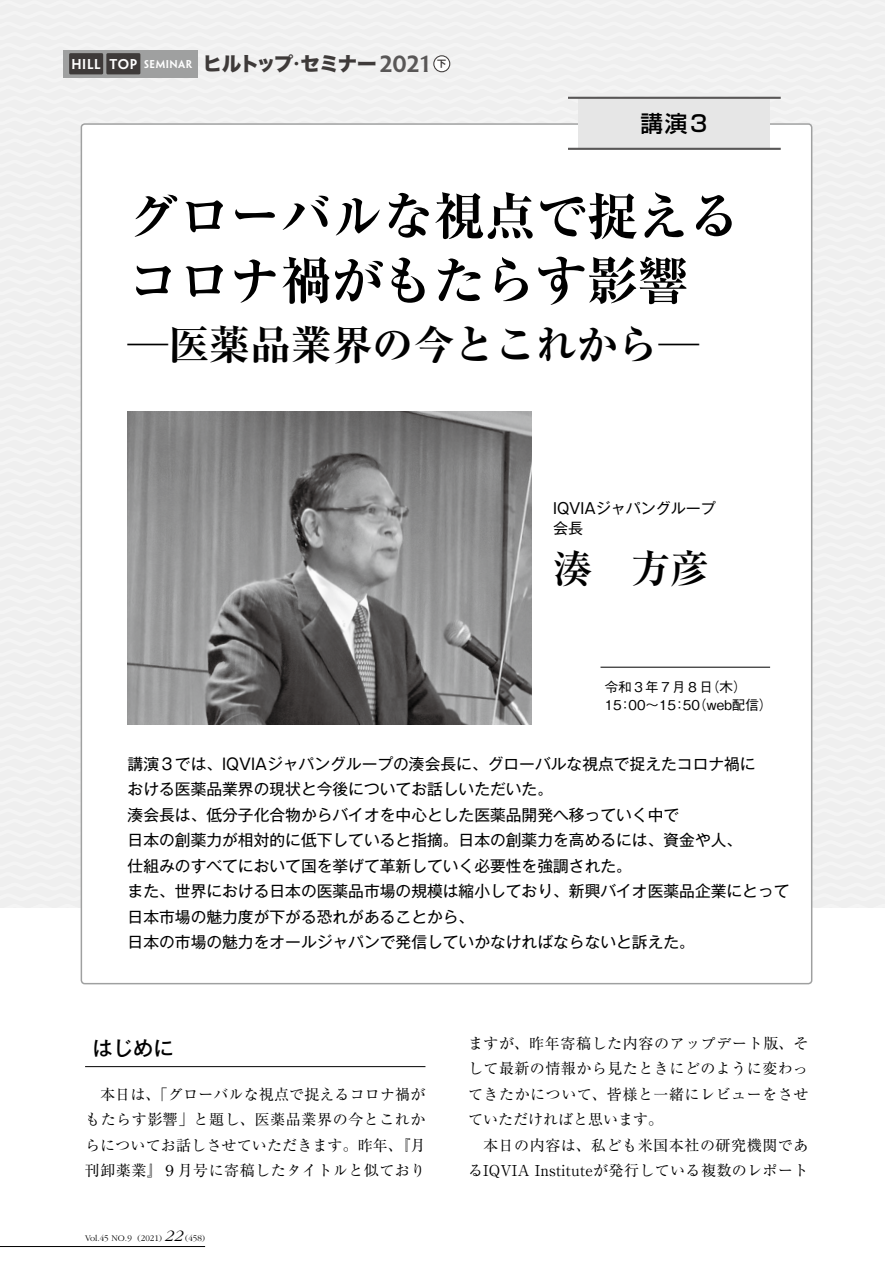
<style>
.page{position:relative;width:885px;height:1263px;background:#fff}
.page>*{position:absolute;margin:0;border:0;box-sizing:border-box;transform-origin:0 0}
.t1{font:700 expanded 51px/64.5px "Ryumin Pr 6 N";color:#000}
.t2{font:700 expanded 40.8px "Ryumin Pr 6 N";color:#000}
.t3{font:700 39px "Ryumin Pro";color:#000}
.t4{font:500 22.5px "Shin Go Pro";color:#000}
.t5{font:500 20.25px "Gothic MB101 Pr 6 N";color:#000}
.t6{font:19.5px "Hira Kaku Std N W8";letter-spacing:-.06em;color:#3e3a39}
.t7{font:15.75px/25.5px "Gothic MB101 Pr 6 N";color:#000}
.t8{font:15px/25.5px "Ryumin Pr 6 N";letter-spacing:.03em;color:#000;text-align:justify}
.t9{font:15px/19.5px "Gothic MB101 Pro";color:#000}
.t10{font:500 13.5px/18px "Gothic BBB Pro";color:#000}
.t11{font:12.75px "Penumbra Semibold Flare";letter-spacing:.05em;color:#fff}
.t12{font:300 9px "Garamond";color:#000}
.t13{font:700 9px "Shin Go Pro De";color:#3e3a39}
.s1{font-size:10.2px}
.s2{font-family:"Hira Kaku Std N W4"}
.s3{font-family:"Penumbra Semibold Flare";font-size:21px;color:#595757}
.s4{font-style:italic;font-size:16.5px}
</style>
<div class="page">
<div style="left:0;top:0;width:884px;height:908px;background:#efefef"></div>
<div style="left:81px;top:124px;width:730px;height:860px;background:#fff;border-radius:4px"></div>
<hr style="left:0;top:1246px;width:205px;height:1px;background:#000">
<div style="left:64px;top:50px;width:134px;height:28px;background:#9fa0a0"></div>
<div style="left:69px;top:53px;width:34px;height:21px;background:#3e3a39"></div>
<div style="left:106px;top:53px;width:34px;height:21px;background:#3e3a39"></div>
<div style="left:434px;top:56px;width:15px;height:16px;background:#fff;border-radius:50%"></div>
<div style="left:433px;top:55px;width:17px;height:17px;border:1px solid #3e3a39;border-radius:50%"></div>
<img style="left:128px;top:412px;width:403px;height:312px">
<hr style="left:85px;top:1066px;width:340px;height:1px;background:#000">
<div style="left:578px;top:98px;width:192px;height:51px;background:#e6e6e6"></div>
<hr style="left:568px;top:148px;width:212px;height:2px;background:#595757">
<hr style="left:568px;top:97px;width:212px;height:2px;background:#595757">
<hr style="left:600px;top:667px;width:170px;height:1px;background:#000">
<p class="t11" style="left:71px;top:56px;width:122px">HILL TOP <span class="s1">SEMINAR</span></p>
<p class="t6" style="left:202px;top:53px;width:229px">ヒルトップ<span class="s2">・</span>セミナー <span class="s3">2021</span></p>
<p class="t13" style="left:437px;top:56px;width:10px">下</p>
<h3 class="t4" style="left:640px;top:105px;width:71px">講演３</h3>
<h1 class="t1" style="left:128px;top:182px;width:613px">グローバルな視点で捉えるコロナ禍がもたらす影響</h1>
<h2 class="t2" style="left:128px;top:313px;width:573px">─医薬品業界の今とこれから─</h2>
<p class="t9" style="left:553px;top:497px;width:164px">IQVIAジャパングループ会長</p>
<h3 class="t3" style="left:553px;top:537px;width:157px">湊　方彦</h3>
<p class="t10" style="left:604px;top:676px;width:169px">令和３年７月８日（木）<br>15：00～15：50（web配信）</p>
<p class="t7" style="left:128px;top:750px;width:663px">講演３では、IQVIAジャパングループの湊会長に、グローバルな視点で捉えたコロナ禍に<br>おける医薬品業界の現状と今後についてお話しいただいた。<br>湊会長は、低分子化合物からバイオを中心とした医薬品開発へ移っていく中で<br>日本の創薬力が相対的に低下していると指摘。日本の創薬力を高めるには、資金や人、<br>仕組みのすべてにおいて国を挙げて革新していく必要性を強調された。<br>また、世界における日本の医薬品市場の規模は縮小しており、新興バイオ医薬品企業にとって日本市場の魅力度が下がる恐れがあることから、<br>日本の市場の魅力をオールジャパンで発信していかなければならないと訴えた。</p>
<p class="t5" style="left:93px;top:1032px;width:82px">はじめに</p>
<p class="t8" style="left:85px;top:1080px;width:342px;text-indent:15px">本日は、「グローバルな視点で捉えるコロナ禍がもたらす影響」と題し、医薬品業界の今とこれからについてお話しさせていただきます。昨年、『月刊卸薬業』９月号に寄稿したタイトルと似ており</p>
<p class="t12" style="left:85px;top:1233px;width:121px">Vol.45 NO.9 (2021) <span class="s4">22</span> (458)</p>
<p class="t8" style="left:468px;top:1029px;width:342px">ますが、昨年寄稿した内容のアップデート版、そして最新の情報から見たときにどのように変わってきたかについて、皆様と一緒にレビューをさせていただければと思います。</p>
<p class="t8" style="left:468px;top:1131px;width:342px;text-align:right">本日の内容は、私ども米国本社の研究機関であるIQVIA Instituteが発行している複数のレポート</p>
</div>
